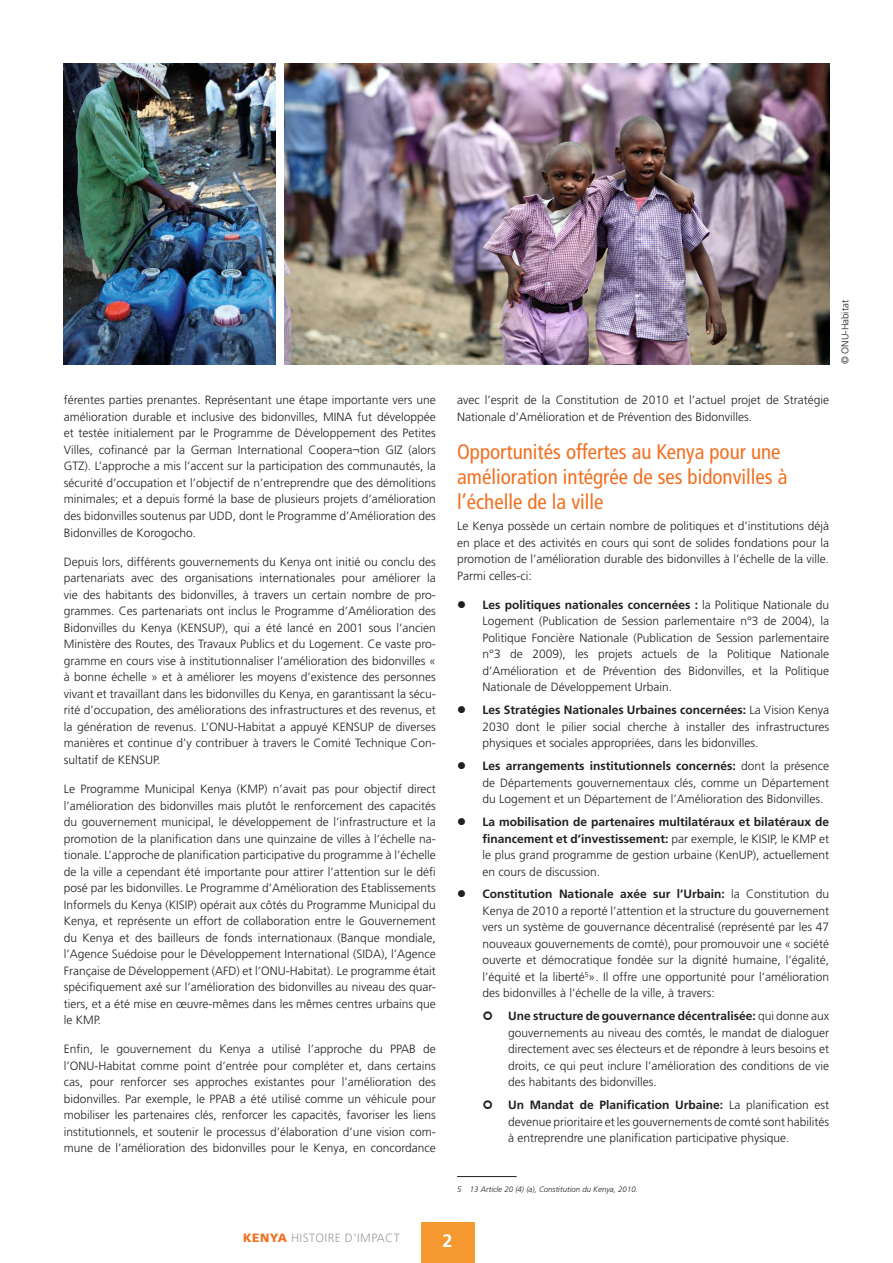
<style>
.page{position:relative;width:893px;height:1263px;background:#fff}
.page>*{position:absolute;margin:0;border:0;box-sizing:border-box;transform-origin:0 0}
.Heading_1{font:condensed 21px/25.2px "Frutiger LT Std";color:#f27021}
.t1{font:700 18px "Frutiger LT Std";color:#fff}
.t2{font:300 12px/16.5px "Frutiger LT Std";color:#231f20;text-align:justify}
.t3{font:300 12px "Frutiger LT Std";letter-spacing:.035em;color:#9d9fa2}
.t4{font:300 9.75px "Frutiger LT Std";color:#231f20}
.endnote_numbered{font:italic 300 7.8px "Frutiger LT Std";color:#231f20}
.s1{font-weight:700}
.s2{font-weight:900;color:#f27021}
</style>
<div class="page">
<img style="left:64px;top:64px;width:212px;height:301px">
<img style="left:285px;top:64px;width:544px;height:300px">
<hr style="left:457px;top:1176px;width:60px;height:1px;background:#231f20">
<div style="left:421px;top:1222px;width:53px;height:41px;background:#f5982f"></div>
<p class="t2" style="left:64px;top:392px;width:374px">férentes parties prenantes. Représentant une étape importante vers une amélioration durable et inclusive des bidonvilles, MINA fut développée et testée initialement par le Programme de Développement des Petites Villes, cofinancé par la German International Coopera¬tion GIZ (alors GTZ). L’approche a mis l’accent sur la participation des communautés, la sécurité d’occupation et l’objectif de n’entreprendre que des démolitions minimales; et a depuis formé la base de plusieurs projets d’amélioration des bidonvilles soutenus par UDD, dont le Programme d’Amélioration des Bidonvilles de Korogocho.</p>
<p class="t2" style="left:64px;top:553px;width:374px">Depuis lors, différents gouvernements du Kenya ont initié ou conclu des partenariats avec des organisations internationales pour améliorer la vie des habitants des bidonvilles, à travers un certain nombre de pro&shy;grammes. Ces partenariats ont inclus le Programme d’Amélioration des Bidonvilles du Kenya (KENSUP), qui a été lancé en 2001 sous l’ancien Ministère des Routes, des Travaux Publics et du Logement. Ce vaste pro&shy;gramme en cours vise à institutionnaliser l’amélioration des bidonvilles « à bonne échelle » et à améliorer les moyens d’existence des personnes vivant et travaillant dans les bidonvilles du Kenya, en garantissant la sécu&shy;rité d’occupation, des améliorations des infrastructures et des revenus, et la génération de revenus. L’ONU-Habitat a appuyé KENSUP de diverses manières et continue d’y contribuer à travers le Comité Technique Con&shy;sultatif de KENSUP.</p>
<p class="t2" style="left:64px;top:781px;width:374px">Le Programme Municipal Kenya (KMP) n’avait pas pour objectif direct l’amélioration des bidonvilles mais plutôt le renforcement des capacités du gouvernement municipal, le développement de l’infrastructure et la promotion de la planification dans une quinzaine de villes à l’échelle na&shy;tionale. L’approche de planification participative du programme à l’échelle de la ville a cependant été importante pour attirer l’attention sur le défi posé par les bidonvilles. Le Programme d’Amélioration des Etablissements Informels du Kenya (KISIP) opérait aux côtés du Programme Municipal du Kenya, et représente un effort de collaboration entre le Gouvernement du Kenya et des bailleurs de fonds internationaux (Banque mondiale, l’Agence Suédoise pour le Développement International (SIDA), l’Agence Française de Développement (AFD) et l’ONU-Habitat). Le programme était spécifiquement axé sur l’amélioration des bidonvilles au niveau des quar&shy;tiers, et a été mise en œuvre-mêmes dans les mêmes centres urbains que le KMP.</p>
<p class="t2" style="left:64px;top:1041px;width:374px">Enfin, le gouvernement du Kenya a utilisé l’approche du PPAB de l’ONU-Habitat comme point d’entrée pour compléter et, dans certains cas, pour renforcer ses approches existantes pour l’amélioration des bidonvilles. Par exemple, le PPAB a été utilisé comme un véhicule pour mobiliser les partenaires clés, renforcer les capacités, favoriser les liens institutionnels, et soutenir le processus d’élaboration d’une vision com&shy;mune de l’amélioration des bidonvilles pour le Kenya, en concordance</p>
<p class="t4" style="left:840px;top:364px;width:66px;rotate:-90deg">© ONU-Habitat</p>
<p class="t2" style="left:457px;top:392px;width:374px">avec l’esprit de la Constitution de 2010 et l’actuel projet de Stratégie<br>Nationale d’Amélioration et de Prévention des Bidonvilles.</p>
<p class="Heading_1" style="left:457px;top:439px;width:332px">Opportunités offertes au Kenya pour une amélioration intégrée de ses bidonvilles à l’échelle de la ville</p>
<p class="t2" style="left:457px;top:518px;width:374px">Le Kenya possède un certain nombre de politiques et d’institutions déjà en place et des activités en cours qui sont de solides fondations pour la promotion de l’amélioration durable des bidonvilles à l’échelle de la ville.<br>Parmi celles-ci:</p>
<p class="t2" style="left:483px;top:597px;width:348px;text-indent:-26px">● <span class="s1">Les politiques nationales concernées :</span> la Politique Nationale du Logement (Publication de Session parlementaire n°3 de 2004), la Politique Foncière Nationale (Publication de Session parlementaire n°3 de 2009), les projets actuels de la Politique Nationale d’Amélioration et de Prévention des Bidonvilles, et la Politique Nationale de Développement Urbain.</p>
<p class="t2" style="left:483px;top:702px;width:348px;text-indent:-26px">● <span class="s1">Les Stratégies Nationales Urbaines concernées:</span> La Vision Kenya 2030 dont le pilier social cherche à installer des infrastructures physiques et sociales appropriées, dans les bidonvilles.</p>
<p class="t2" style="left:483px;top:758px;width:348px;text-indent:-26px">● <span class="s1">Les arrangements institutionnels concernés:</span> dont la présence de Départements gouvernementaux clés, comme un Département du Logement et un Département de l’Amélioration des Bidonvilles.</p>
<p class="t2" style="left:483px;top:814px;width:348px;text-indent:-26px">● <span class="s1">La mobilisation de partenaires multilatéraux et bilatéraux de financement et d’investissement:</span> par exemple, le KISIP, le KMP et le plus grand programme de gestion urbaine (KenUP), actuellement en cours de discussion.</p>
<p class="t2" style="left:483px;top:886px;width:348px;text-indent:-26px">● <span class="s1">Constitution Nationale axée sur l’Urbain:</span> la Constitution du Kenya de 2010 a reporté l’attention et la structure du gouvernement vers un système de gouvernance décentralisé (représenté par les 47 nouveaux gouvernements de comté), pour promouvoir une « société ouverte et démocratique fondée sur la dignité humaine, l’égalité, l’équité et la liberté<sup>5</sup>». Il offre une opportunité pour l’amélioration des bidonvilles à l’échelle de la ville, à travers:</p>
<p class="t2" style="left:508px;top:1008px;width:323px"><span class="s1">Une structure de gouvernance décentralisée:</span> qui donne aux gouvernements au niveau des comtés, le mandat de dialoguer directement avec ses électeurs et de répondre à leurs besoins et droits, ce qui peut inclure l’amélioration des conditions de vie des habitants des bidonvilles.</p>
<p class="t2" style="left:508px;top:1097px;width:323px"><span class="s1">Un Mandat de Planification Urbaine:</span> La planification est devenue prioritaire et les gouvernements de comté sont habilités à entreprendre une planification participative physique.</p>
<p class="endnote_numbered" style="left:457px;top:1184px;width:182px">5 13 Article 20 (4) (a), Constitution du Kenya, 2010.</p>
<p class="t3" style="left:243px;top:1231px;width:158px"><span class="s2">KENYA</span> HISTOIRE D’IMPACT</p>
<p class="t1" style="left:443px;top:1230px;width:12px">2</p>
</div>
